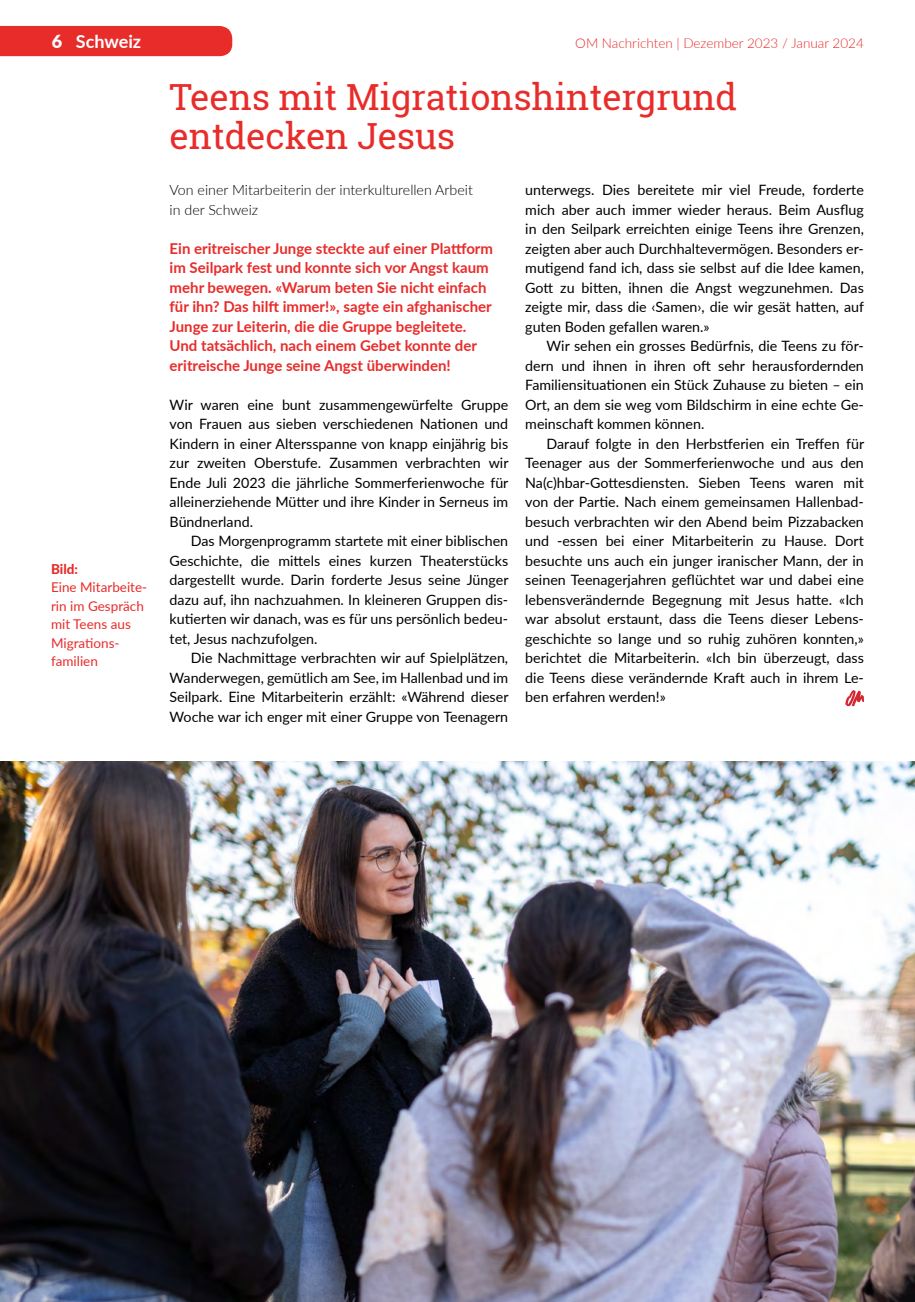
<style>
.page{position:relative;width:915px;height:1302px;background:#fff}
.page>*{position:absolute;margin:0;border:0;box-sizing:border-box;transform-origin:0 0}
.t1{font:36px/39px "Roboto Slab";letter-spacing:-.005em;color:#e82c2a}
.t2{font:700 18px "Lato";color:#fff}
.t3{font:700 15px/19.5px "Lato";color:#e82c2a}
.t4{font:14.25px/19.5px "Lato";color:#000;text-align:justify}
.t5{font:300 14.25px/19.5px "Lato";color:#000}
.t6{font:13.5px/18.5px "Lato";color:#e82c2a}
.t7{font:300 13.5px "Lato";color:#e82c2a}
.t8{font:800 13.5px "Lato";color:#e82c2a}
.s1{font-weight:900}
</style>
<div class="page">
<div style="left:0;top:26px;width:232px;height:30px;background:#e82c2a"></div>
<img style="left:0;top:761px;width:914px;height:540px">
<svg style="left:845px;top:690px;width:18px;height:16px"></svg>
<p class="t2" style="left:52px;top:28px;width:91px"><span class="s1">6</span> LSchweiz</p>
<p class="t7" style="left:575px;top:34px;width:290px">OM Nachrichten | Dezember 2023 / Januar 2024</p>
<p class="t8" style="left:51px;top:558px;width:29px">Bild:</p>
<p class="t6" style="left:51px;top:577px;width:98px">Eine Mitarbeite&shy;rin im Gespräch mit Teens aus<br>Migrations&shy;familien</p>
<h1 class="t1" style="left:169px;top:77px;width:568px">Teens mit Migrationshintergrund entdecken Jesus</h1>
<p class="t4" style="left:525px;top:179px;width:340px">unterwegs. Dies bereitete mir viel Freude, forderte mich aber auch immer wieder heraus. Beim Ausflug in den Seilpark erreichten einige Teens ihre Grenzen, zeigten aber auch Durchhaltevermögen. Besonders er&shy;mutigend fand ich, dass sie selbst auf die Idee kamen, Gott zu bitten, ihnen die Angst wegzunehmen. Das zeigte mir, dass die ‹Samen›, die wir gesät hatten, auf guten Boden gefallen waren.»</p>
<p class="t4" style="left:525px;top:335px;width:340px;text-indent:21px">Wir sehen ein grosses Bedürfnis, die Teens zu för&shy;dern und ihnen in ihren oft sehr herausfordernden Familiensituationen ein Stück Zuhause zu bieten – ein Ort, an dem sie weg vom Bildschirm in eine echte Ge&shy;meinschaft kommen können.</p>
<p class="t4" style="left:525px;top:433px;width:340px;text-indent:21px">Darauf folgte in den Herbstferien ein Treffen für Teenager aus der Sommerferienwoche und aus den Na(c)hbar-Gottesdiensten. Sieben Teens waren mit von der Partie. Nach einem gemeinsamen Hallenbad&shy;besuch verbrachten wir den Abend beim Pizzabacken und -essen bei einer Mitarbeiterin zu Hause. Dort besuchte uns auch ein junger iranischer Mann, der in seinen Teenagerjahren geflüchtet war und dabei eine lebensverändernde Begegnung mit Jesus hatte. «Ich war absolut erstaunt, dass die Teens dieser Lebens&shy;geschichte so lange und so ruhig zuhören konnten,» berichtet die Mitarbeiterin. «Ich bin überzeugt, dass die Teens diese verändernde Kraft auch in ihrem Le&shy;ben erfahren werden!»</p>
<p class="t5" style="left:169px;top:180px;width:305px">Von einer Mitarbeiterin der interkulturellen Arbeit in der Schweiz</p>
<p class="t3" style="left:169px;top:238px;width:325px">Ein eritreischer Junge steckte auf einer Plattform im Seilpark fest und konnte sich vor Angst kaum mehr bewegen. «Warum beten Sie nicht einfach für ihn? Das hilft immer!», sagte ein afghanischer Junge zur Leiterin, die die Gruppe begleitete.<br>Und tatsächlich, nach einem Gebet konnte der eritreische Junge seine Angst überwinden!</p>
<p class="t4" style="left:169px;top:394px;width:340px">Wir waren eine bunt zusammengewürfelte Gruppe von Frauen aus sieben verschiedenen Nationen und Kindern in einer Altersspanne von knapp einjährig bis zur zweiten Oberstufe. Zusammen verbrachten wir Ende Juli 2023 die jährliche Sommerferienwoche für alleinerziehende Mütter und ihre Kinder in Serneus im Bündnerland.</p>
<p class="t4" style="left:169px;top:530px;width:340px;text-indent:21px">Das Morgenprogramm startete mit einer biblischen Geschichte, die mittels eines kurzen Theaterstücks dargestellt wurde. Darin forderte Jesus seine Jünger dazu auf, ihn nachzuahmen. In kleineren Gruppen dis&shy;kutierten wir danach, was es für uns persönlich bedeu&shy;tet, Jesus nachzufolgen.</p>
<p class="t4" style="left:169px;top:647px;width:340px;text-indent:21px">Die Nachmittage verbrachten wir auf Spielplätzen, Wanderwegen, gemütlich am See, im Hallenbad und im Seilpark. Eine Mitarbeiterin erzählt: «Während dieser Woche war ich enger mit einer Gruppe von Teenagern</p>
</div>
